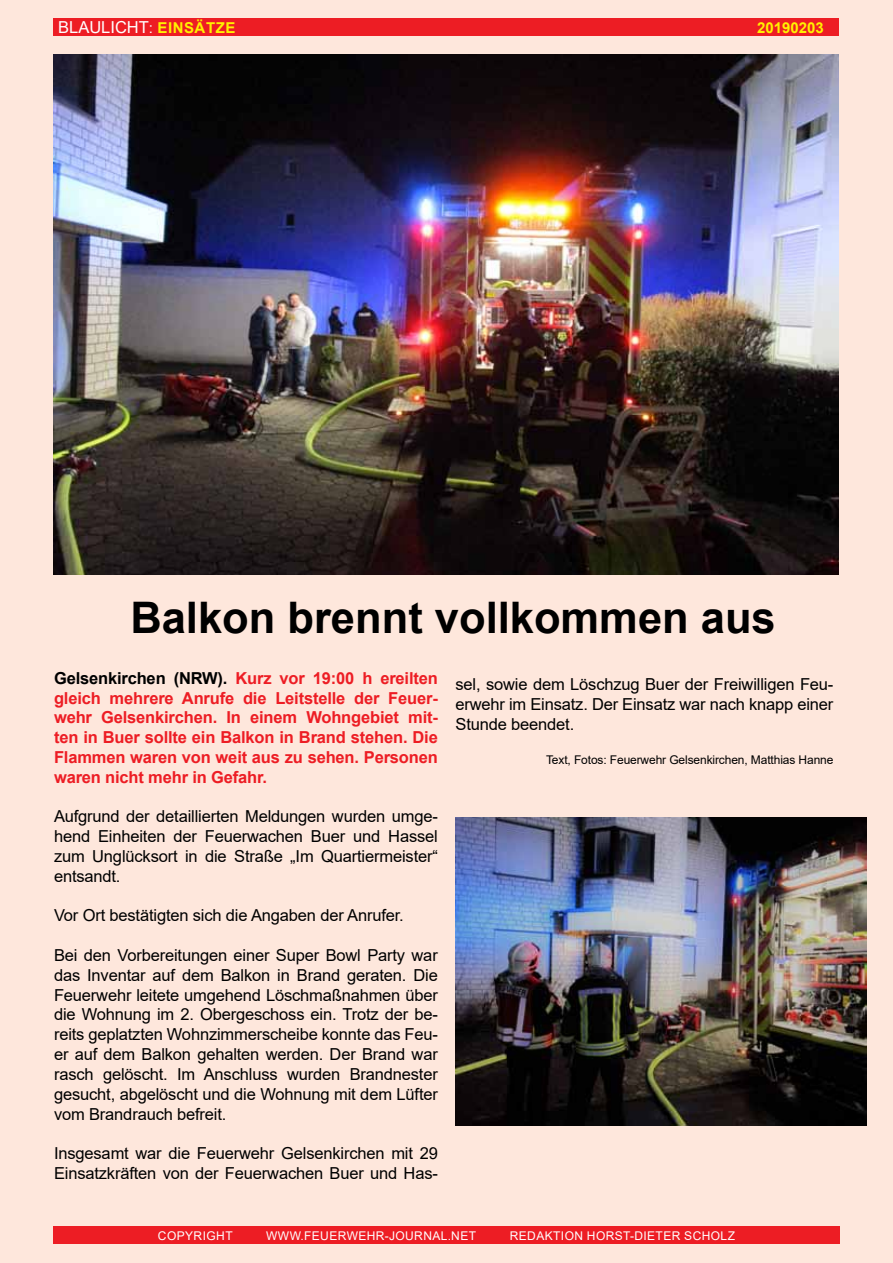
<style>
.page{position:relative;width:893px;height:1263px;background:#fee7dc}
.page>*{position:absolute;margin:0;border:0;box-sizing:border-box;transform-origin:0 0}
.t1{font:700 43.5px "Arial";color:#000}
.t2{font:16.5px/19.8px "Arial";letter-spacing:-.01em;color:#000;text-align:justify}
.t3{font:700 16.5px/19.8px "Arial";letter-spacing:-.01em;color:#ed1d24;text-align:justify}
.t4{font:16.5px "Arial";color:#fff}
.t5{font:700 15px "Arial";letter-spacing:.035em;color:#fff200}
.t6{font:700 15px "Arial";letter-spacing:.015em;color:#fff200}
.t7{font:12px "Arial";letter-spacing:.035em;color:#fff}
.t8{font:12px "Arial";color:#000}
.s1{font-weight:400;font-size:16.5px;color:#fff}
.s2{font-weight:400;color:#fff}
.s3{color:#000}
</style>
<div class="page">
<div style="left:53px;top:1226px;width:787px;height:18px;background:#ed1d24"></div>
<div style="left:54px;top:18px;width:785px;height:18px;background:#ed1d24"></div>
<img style="left:455px;top:818px;width:411px;height:308px">
<img style="left:54px;top:54px;width:784px;height:521px">
<p class="t4" style="left:58px;top:16px;width:21px">BLAULI</p>
<p class="t5" style="left:115px;top:17px;width:120px"><span class="s1">CHT</span><span class="s2">:</span> Einsätze</p>
<p class="t6" style="left:757px;top:17px;width:68px">20190203</p>
<h1 class="t1" style="left:130px;top:587px;width:647px">Balkon brennt vollkommen aus</h1>
<p class="t3" style="left:54px;top:668px;width:385px"><span class="s3">Gelsenkirchen (NRW).</span> Kurz vor 19:00 h ereilten gleich mehrere Anrufe die Leitstelle der Feuer&shy;wehr Gelsenkirchen. In einem Wohngebiet mit&shy;ten in Buer sollte ein Balkon in Brand stehen. Die Flammen waren von weit aus zu sehen. Personen waren nicht mehr in Gefahr.</p>
<p class="t2" style="left:54px;top:807px;width:385px">Aufgrund der detaillierten Meldungen wurden umge&shy;hend Einheiten der Feuerwachen Buer und Hassel zum U nglücksort in die Straße „I m Quartiermeister“ entsandt.</p>
<p class="t2" style="left:54px;top:906px;width:351px">Vor Ort bestätigten sich die Angaben der Anrufer.</p>
<p class="t2" style="left:54px;top:945px;width:386px">Bei den Vorbereitungen einer Super Bowl Party war das I nventar auf dem Balkon in Brand geraten. Die Feuerwehr leitete umgehend Löschmaßnahmen über die Wohnung im 2. Obergeschoss ein. Trotz der be&shy;reits geplatzten Wohnzimmerscheibe konnte das Feu&shy;er auf dem Balkon gehalten werden. Der Brand war rasch gelöscht. I m Anschluss wurden Brandnester gesucht, abgelöscht und die Wohnung mit dem Lüfter vom Brandrauch befreit.</p>
<p class="t2" style="left:54px;top:1143px;width:385px">I nsgesamt war die Feuerwehr Gelsenkirchen mit 29<br>Einsatzkräften von der Feuerwachen Buer und Has-</p>
<p class="t2" style="left:455px;top:674px;width:380px">sel, sowie dem Löschzug Buer der Freiwilligen Feu&shy;erwehr im Einsatz. Der Einsatz war nach knapp einer Stunde beendet.</p>
<p class="t8" style="left:546px;top:752px;width:289px">Text, Fotos: Feuerwehr Gelsenkirchen, Matthias Hanne</p>
<p class="t7" style="left:158px;top:1227px;width:76px">Copyright</p>
<p class="t7" style="left:266px;top:1227px;width:211px">www.feuerwehr-journal.net</p>
<p class="t7" style="left:510px;top:1227px;width:227px">Redaktion Horst-Dieter Scholz</p>
</div>
